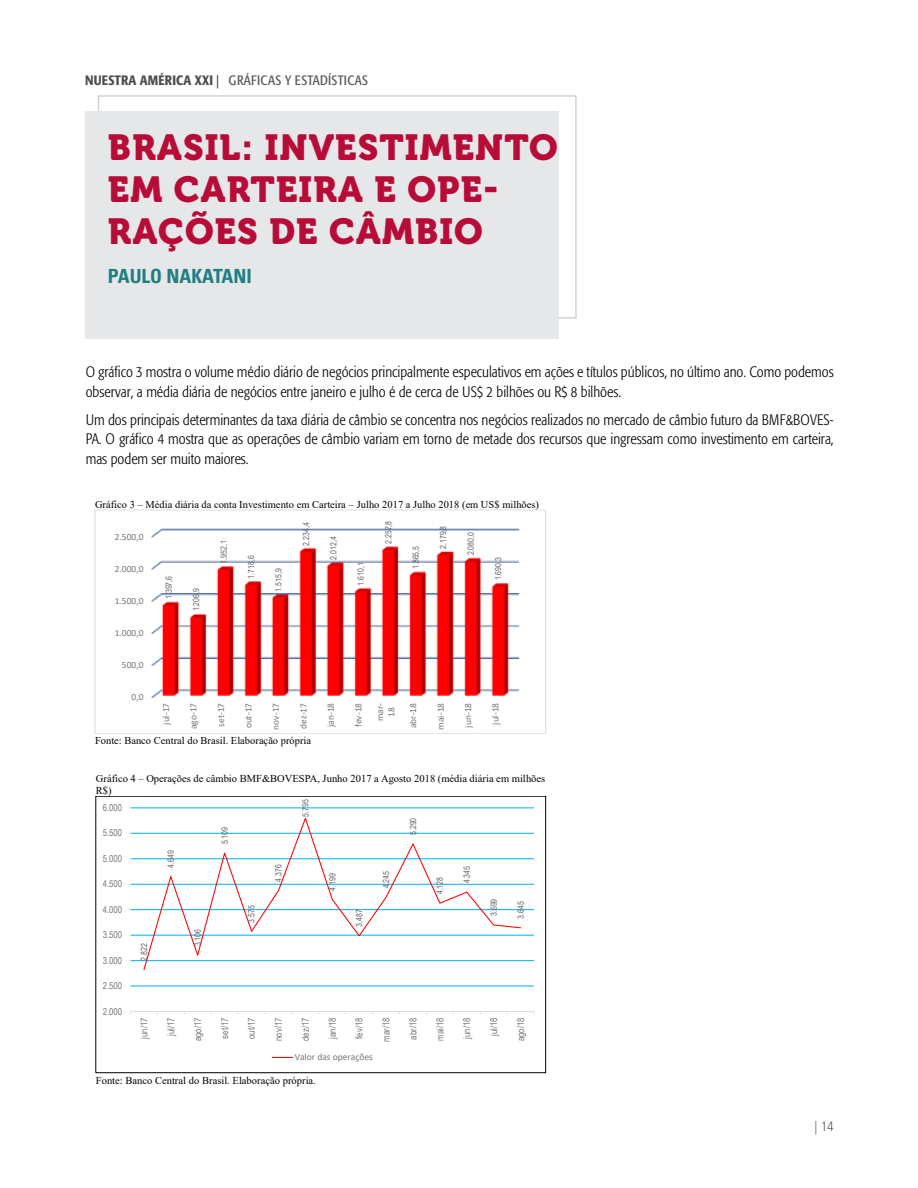
<style>
.page{position:relative;width:918px;height:1188px;background:#fff}
.page>*{position:absolute;margin:0;border:0;box-sizing:border-box;transform-origin:0 0}
.t1{font:36px/42px "Museo 900";letter-spacing:.03em;color:#b70c38}
.t2{font:700 condensed 19.5px "Univers LT Std";color:#207f83}
.t3{font:300 condensed 15px/19.5px "Formata";color:#000}
.t4{font:condensed 13.5px "Formata";letter-spacing:.02em;color:#58595b}
.t5{font:500 condensed 13.5px "Formata";letter-spacing:.02em;color:#4d4d4f}
.t6{font:300 condensed 13.5px "Frutiger LT Std";color:#58595b}
.t7{font:10.5px/12.1px "Times New Roman";color:#000}
.t8{font:9.6px "Arial Narrow";color:#77787b}
.t9{font:9.45px/11.6px "Calibri";color:#77787b;text-align:center}
.t10{font:9.45px "Arial Narrow";color:#77787b}
.t11{font:8.55px "Arial Narrow";letter-spacing:.005em;color:#636467}
.t12{font:8.4px "Arial Narrow";letter-spacing:.005em;color:#636467}
.s1{font-weight:400}
</style>
<div class="page">
<hr style="left:131px;top:986px;width:403px;height:1px;background:#00b0f0">
<hr style="left:131px;top:960px;width:403px;height:1px;background:#00b0f0">
<hr style="left:131px;top:935px;width:403px;height:1px;background:#00b0f0">
<hr style="left:131px;top:909px;width:403px;height:1px;background:#00b0f0">
<hr style="left:131px;top:884px;width:403px;height:1px;background:#00b0f0">
<hr style="left:131px;top:858px;width:403px;height:1px;background:#00b0f0">
<hr style="left:131px;top:833px;width:403px;height:1px;background:#00b0f0">
<hr style="left:131px;top:807px;width:403px;height:1px;background:#00b0f0">
<hr style="left:131px;top:1011px;width:403px;height:1px;background:#dcddde">
<svg style="left:143px;top:817px;width:379px;height:153px"></svg>
<svg style="left:272px;top:1057px;width:21px;height:1px"></svg>
<div style="left:95px;top:796px;width:451px;height:277px;border:1px solid #000"></div>
<img style="left:151px;top:528px;width:369px;height:170px">
<div style="left:95px;top:510px;width:451px;height:224px;border:1px solid #dcddde"></div>
<div style="left:98px;top:95px;width:479px;height:224px;border:2px solid #d1d3d4"></div>
<div style="left:85px;top:111px;width:473px;height:228px;background:#e6e7e8"></div>
<p class="t5" style="left:85px;top:72px;width:136px">NUESTRA AMÉRICA XXI <span class="s1">|</span></p>
<p class="t4" style="left:229px;top:72px;width:141px">GRÁFICAS Y ESTADÍSTICAS</p>
<h1 class="t1" style="left:108px;top:127px;width:451px">BRASIL: INVESTIMENTO<br>EM CARTEIRA E OPE-<br>RAÇÕES DE CÂMBIO</h1>
<h2 class="t2" style="left:108px;top:264px;width:146px">PAULO NAKATANI</h2>
<p class="t3" style="left:86px;top:362px;width:749px">O gráfico 3 mostra o volume médio diário de negócios principalmente especulativos em ações e títulos públicos, no último ano. Como podemos observar, a média diária de negócios entre janeiro e julho é de cerca de US$ 2 bilhões ou R$ 8 bilhões.</p>
<p class="t3" style="left:86px;top:410px;width:750px;text-align:justify">Um dos principais determinantes da taxa diária de câmbio se concentra nos negócios realizados no mercado de câmbio futuro da BMF&amp;BOVES-PA. O gráfico 4 mostra que as operações de câmbio variam em torno de metade dos recursos que ingressam como investimento em carteira, mas podem ser muito maiores.</p>
<p class="t7" style="left:95px;top:498px;width:445px">Gráfico 3 – Média diária da conta Investimento em Carteira – Julho 2017 a Julho 2018 (em US$ milhões)</p>
<p class="t9" style="left:115px;top:531px;width:30px">2.500,0</p>
<p class="t9" style="left:115px;top:563px;width:30px">2.000,0</p>
<p class="t9" style="left:115px;top:595px;width:30px">1.500,0</p>
<p class="t9" style="left:115px;top:627px;width:30px">1.000,0</p>
<p class="t9" style="left:122px;top:659px;width:23px">500,0</p>
<p class="t9" style="left:132px;top:691px;width:13px">0,0</p>
<p class="t12" style="left:163px;top:599px;width:25px;rotate:-90deg">1.397,6</p>
<p class="t12" style="left:190px;top:611px;width:25px;rotate:-90deg">1.206,9</p>
<p class="t12" style="left:218px;top:564px;width:25px;rotate:-90deg">1.952,1</p>
<p class="t12" style="left:245px;top:579px;width:25px;rotate:-90deg">1.718,6</p>
<p class="t12" style="left:273px;top:592px;width:25px;rotate:-90deg">1.515,9</p>
<p class="t12" style="left:300px;top:546px;width:25px;rotate:-90deg">2.234,4</p>
<p class="t12" style="left:327px;top:560px;width:25px;rotate:-90deg">2.012,4</p>
<p class="t12" style="left:355px;top:586px;width:25px;rotate:-90deg">1.610,1</p>
<p class="t12" style="left:382px;top:544px;width:25px;rotate:-90deg">2.257,8</p>
<p class="t12" style="left:410px;top:569px;width:25px;rotate:-90deg">1.865,5</p>
<p class="t12" style="left:437px;top:549px;width:25px;rotate:-90deg">2.179,8</p>
<p class="t12" style="left:465px;top:555px;width:25px;rotate:-90deg">2.080,0</p>
<p class="t12" style="left:492px;top:580px;width:25px;rotate:-90deg">1.690,3</p>
<p class="t9" style="left:160px;top:725px;width:23px;rotate:-90deg">jul-17</p>
<p class="t9" style="left:188px;top:729px;width:28px;rotate:-90deg">ago-17</p>
<p class="t9" style="left:215px;top:727px;width:26px;rotate:-90deg">set-17</p>
<p class="t9" style="left:242px;top:728px;width:27px;rotate:-90deg">out-17</p>
<p class="t9" style="left:270px;top:730px;width:28px;rotate:-90deg">nov-17</p>
<p class="t9" style="left:297px;top:729px;width:27px;rotate:-90deg">dez-17</p>
<p class="t9" style="left:325px;top:727px;width:26px;rotate:-90deg">jan-18</p>
<p class="t9" style="left:352px;top:727px;width:26px;rotate:-90deg">fev-18</p>
<p class="t9" style="left:374px;top:721px;width:20px;rotate:-90deg">mar-<br>18</p>
<p class="t9" style="left:407px;top:728px;width:27px;rotate:-90deg">abr-18</p>
<p class="t9" style="left:435px;top:730px;width:28px;rotate:-90deg">mai-18</p>
<p class="t9" style="left:462px;top:728px;width:26px;rotate:-90deg">jun-18</p>
<p class="t9" style="left:489px;top:725px;width:23px;rotate:-90deg">jul-18</p>
<p class="t7" style="left:95px;top:734px;width:218px">Fonte: Banco Central do Brasil. Elaboração própria</p>
<p class="t7" style="left:96px;top:772px;width:451px">Gráfico 4 – Operações de câmbio BMF&amp;BOVESPA, Junho 2017 a Agosto 2018 (média diária em milhões<br>R$)</p>
<p class="t10" style="left:103px;top:801px;width:21px">6.000</p>
<p class="t10" style="left:103px;top:826px;width:21px">5.500</p>
<p class="t10" style="left:103px;top:852px;width:21px">5.000</p>
<p class="t10" style="left:103px;top:877px;width:21px">4.500</p>
<p class="t10" style="left:103px;top:903px;width:21px">4.000</p>
<p class="t10" style="left:103px;top:928px;width:21px">3.500</p>
<p class="t10" style="left:103px;top:953px;width:21px">3.000</p>
<p class="t10" style="left:103px;top:979px;width:21px">2.500</p>
<p class="t10" style="left:103px;top:1004px;width:21px">2.000</p>
<p class="t11" style="left:165px;top:868px;width:19px;rotate:-90deg">4.649</p>
<p class="t11" style="left:218px;top:844px;width:19px;rotate:-90deg">5.109</p>
<p class="t11" style="left:138px;top:961px;width:19px;rotate:-90deg">2.822</p>
<p class="t11" style="left:192px;top:946px;width:19px;rotate:-90deg">3.106</p>
<p class="t11" style="left:245px;top:923px;width:19px;rotate:-90deg">3.575</p>
<p class="t11" style="left:272px;top:882px;width:19px;rotate:-90deg">4.376</p>
<p class="t11" style="left:299px;top:817px;width:19px;rotate:-90deg">5.795</p>
<p class="t11" style="left:326px;top:891px;width:19px;rotate:-90deg">4.199</p>
<p class="t11" style="left:353px;top:927px;width:19px;rotate:-90deg">3.487</p>
<p class="t11" style="left:380px;top:888px;width:19px;rotate:-90deg">4.245</p>
<p class="t11" style="left:407px;top:835px;width:19px;rotate:-90deg">5.290</p>
<p class="t11" style="left:434px;top:894px;width:19px;rotate:-90deg">4.128</p>
<p class="t11" style="left:461px;top:883px;width:19px;rotate:-90deg">4.345</p>
<p class="t11" style="left:487px;top:916px;width:19px;rotate:-90deg">3.699</p>
<p class="t11" style="left:514px;top:919px;width:19px;rotate:-90deg">3.645</p>
<p class="t10" style="left:137px;top:1039px;width:23px;rotate:-90deg">jun/17</p>
<p class="t10" style="left:164px;top:1036px;width:20px;rotate:-90deg">jul/17</p>
<p class="t10" style="left:191px;top:1041px;width:25px;rotate:-90deg">ago/17</p>
<p class="t10" style="left:218px;top:1039px;width:23px;rotate:-90deg">set/17</p>
<p class="t8" style="left:245px;top:1039px;width:23px;rotate:-90deg">out/17</p>
<p class="t10" style="left:272px;top:1041px;width:25px;rotate:-90deg">nov/17</p>
<p class="t10" style="left:299px;top:1041px;width:25px;rotate:-90deg">dez/17</p>
<p class="t10" style="left:325px;top:1039px;width:23px;rotate:-90deg">jan/18</p>
<p class="t10" style="left:352px;top:1039px;width:23px;rotate:-90deg">fev/18</p>
<p class="t10" style="left:379px;top:1042px;width:26px;rotate:-90deg">mar/18</p>
<p class="t10" style="left:406px;top:1040px;width:24px;rotate:-90deg">abr/18</p>
<p class="t10" style="left:433px;top:1041px;width:25px;rotate:-90deg">mai/18</p>
<p class="t10" style="left:460px;top:1039px;width:23px;rotate:-90deg">jun/18</p>
<p class="t10" style="left:487px;top:1036px;width:20px;rotate:-90deg">jul/18</p>
<p class="t10" style="left:514px;top:1041px;width:25px;rotate:-90deg">ago/18</p>
<p class="t9" style="left:295px;top:1051px;width:80px">Valor das operações</p>
<p class="t7" style="left:96px;top:1074px;width:222px">Fonte: Banco Central do Brasil. Elaboração própria.</p>
<p class="t6" style="left:815px;top:1118px;width:21px">| 14</p>
</div>
